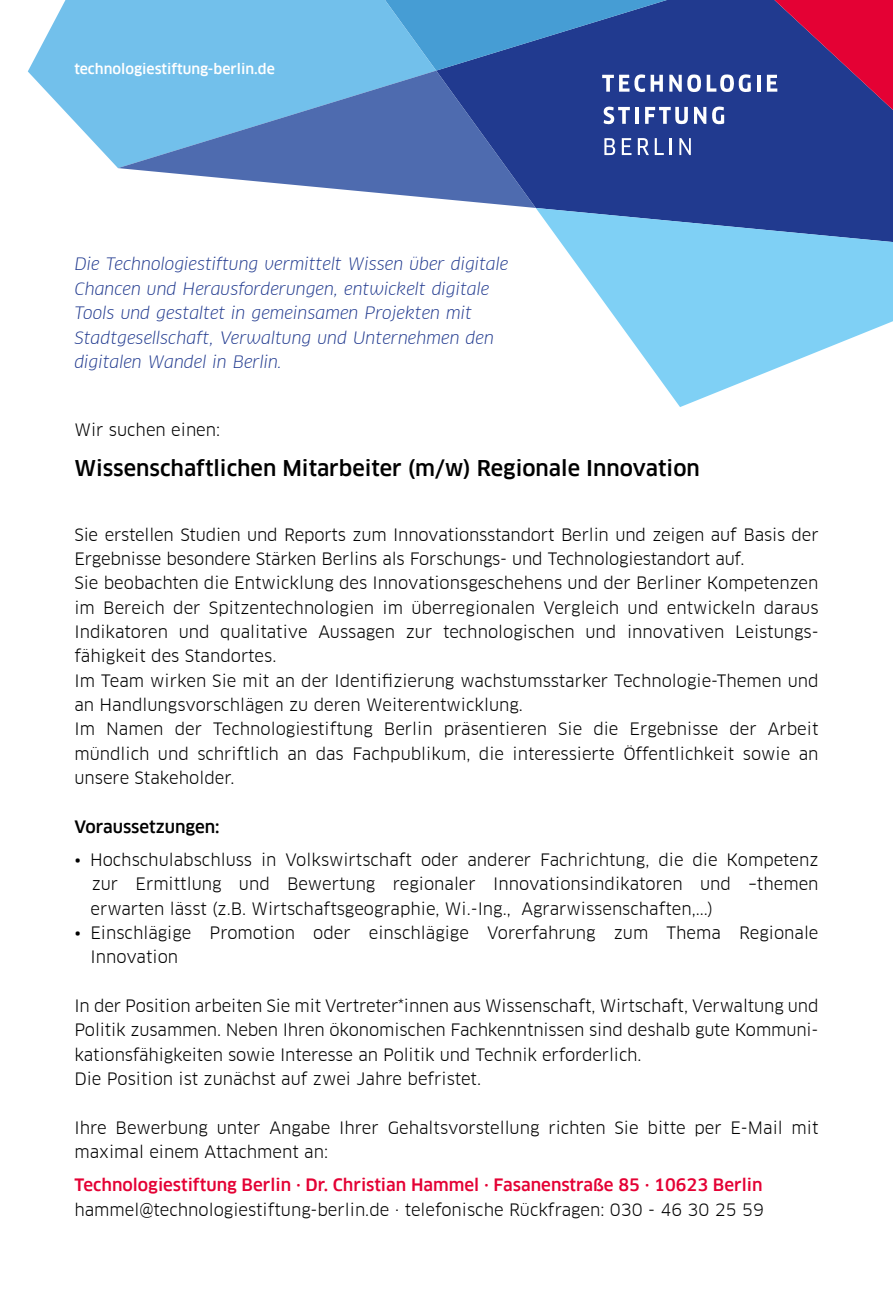
<style>
.page{position:relative;width:893px;height:1290px;background:#fff}
.page>*{position:absolute;margin:0;border:0;box-sizing:border-box;transform-origin:0 0}
.t1{font:500 21.35px "Clan Offc Pro";color:#000}
.t2{font:16.8px/24.3px "Clan Offc Pro";color:#000}
.t3{font:italic 16.8px/24.3px "Clan Offc Pro";color:#213a8f}
.t4{font:500 16.8px "Clan Offc Pro";color:#e40134}
.t5{font:500 16.8px "Clan Offc Pro";color:#000}
.t6{font:500 14px "Clan Offc Pro";color:#fff}
</style>
<div class="page">
<div style="left:536px;top:0;width:357px;height:208px;background:#213a8f"></div>
<svg style="left:536px;top:208px;width:357px;height:199px;fill:#7fd0f5"></svg>
<svg style="left:28px;top:0;width:172px;height:168px;fill:#72c0eb"></svg>
<svg style="left:118px;top:71px;width:418px;height:137px;fill:#4e6baf"></svg>
<svg style="left:694px;top:107px;width:12px;height:17px"></svg>
<svg style="left:712px;top:106px;width:12px;height:18px"></svg>
<svg style="left:767px;top:0;width:126px;height:110px;background:#7d2166"></svg>
<svg style="left:604px;top:138px;width:12px;height:17px"></svg>
<svg style="left:679px;top:138px;width:12px;height:17px"></svg>
<svg style="left:638px;top:138px;width:11px;height:17px"></svg>
<svg style="left:645px;top:107px;width:43px;height:17px"></svg>
<svg style="left:603px;top:106px;width:27px;height:18px"></svg>
<svg style="left:200px;top:0;width:551px;height:93px;background:#4c85c2"></svg>
<svg style="left:622px;top:138px;width:9px;height:17px"></svg>
<hr style="left:635px;top:107px;width:3px;height:17px;background:#fff">
<hr style="left:757px;top:75px;width:3px;height:17px;background:#fff">
<svg style="left:655px;top:138px;width:9px;height:17px"></svg>
<svg style="left:670px;top:138px;width:2px;height:17px"></svg>
<p class="t6" style="left:74px;top:61px;width:202px">technologiestiftung-berlin.de</p>
<p class="t3" style="left:74px;top:252px;width:435px">Die Technologiestiftung vermittelt Wissen über digitale Chancen und Herausforderungen, entwickelt digitale Tools und gestaltet in gemeinsamen Projekten mit Stadtgesellschaft, Verwaltung und Unternehmen den digitalen Wandel in Berlin.</p>
<p class="t2" style="left:74px;top:418px;width:147px">Wir suchen einen:</p>
<p class="t1" style="left:74px;top:455px;width:627px">Wissenschaftlichen Mitarbeiter (m/w) Regionale Innovation</p>
<p class="t2" style="left:74px;top:522px;width:746px">Sie erstellen Studien und Reports zum Innovationsstandort Berlin und zeigen auf Basis der Ergebnisse besondere Stärken Berlins als Forschungs- und Technologiestandort auf.<br>Sie beobachten die Entwicklung des Innovationsgeschehens und der Berliner Kompetenzen im Bereich der Spitzentechnologien im überregionalen Vergleich und entwickeln daraus Indikatoren und qualitative Aussagen zur technologischen und innovativen Leistungs&shy;fähigkeit des Standortes.<br>Im Team wirken Sie mit an der Identifizierung wachstumsstarker Technologie-Themen und an Handlungsvorschlägen zu deren Weiterentwicklung.<br>Im Namen der Technologiestiftung Berlin präsentieren Sie die Ergebnisse der Arbeit mündlich und schriftlich an das Fachpublikum, die interessierte Öffentlichkeit sowie an unsere Stakeholder.</p>
<p class="t5" style="left:74px;top:816px;width:147px">Voraussetzungen:</p>
<p class="t2" style="left:90px;top:847px;width:730px;text-align:justify;text-indent:-16px">• Hochschulabschluss in Volkswirtschaft oder anderer Fachrichtung, die die Kompetenz zur Ermittlung und Bewertung regionaler Innovationsindikatoren und –themen erwarten lässt (z.B. Wirtschaftsgeographie, Wi.-Ing., Agrarwissenschaften,...)</p>
<p class="t2" style="left:90px;top:920px;width:730px;text-indent:-16px">• Einschlägige Promotion oder einschlägige Vorerfahrung zum Thema Regionale<br>Innovation</p>
<p class="t2" style="left:74px;top:993px;width:746px">In der Position arbeiten Sie mit Vertreter*innen aus Wissenschaft, Wirtschaft, Verwaltung und Politik zusammen. Neben Ihren ökonomischen Fachkenntnissen sind deshalb gute Kommuni&shy;kationsfähigkeiten sowie Interesse an Politik und Technik erforderlich.<br>Die Position ist zunächst auf zwei Jahre befristet.</p>
<p class="t2" style="left:74px;top:1115px;width:746px">Ihre Bewerbung unter Angabe Ihrer Gehaltsvorstellung richten Sie bitte per E-Mail mit maximal einem Attachment an:</p>
<p class="t4" style="left:74px;top:1175px;width:690px">Technologiestiftung Berlin · Dr. Christian Hammel · Fasanenstraße 85 · 10623 Berlin</p>
<p class="t2" style="left:74px;top:1197px;width:691px">hammel@technologiestiftung-berlin.de · telefonische Rückfragen: 030 - 46 30 25 59</p>
</div>
